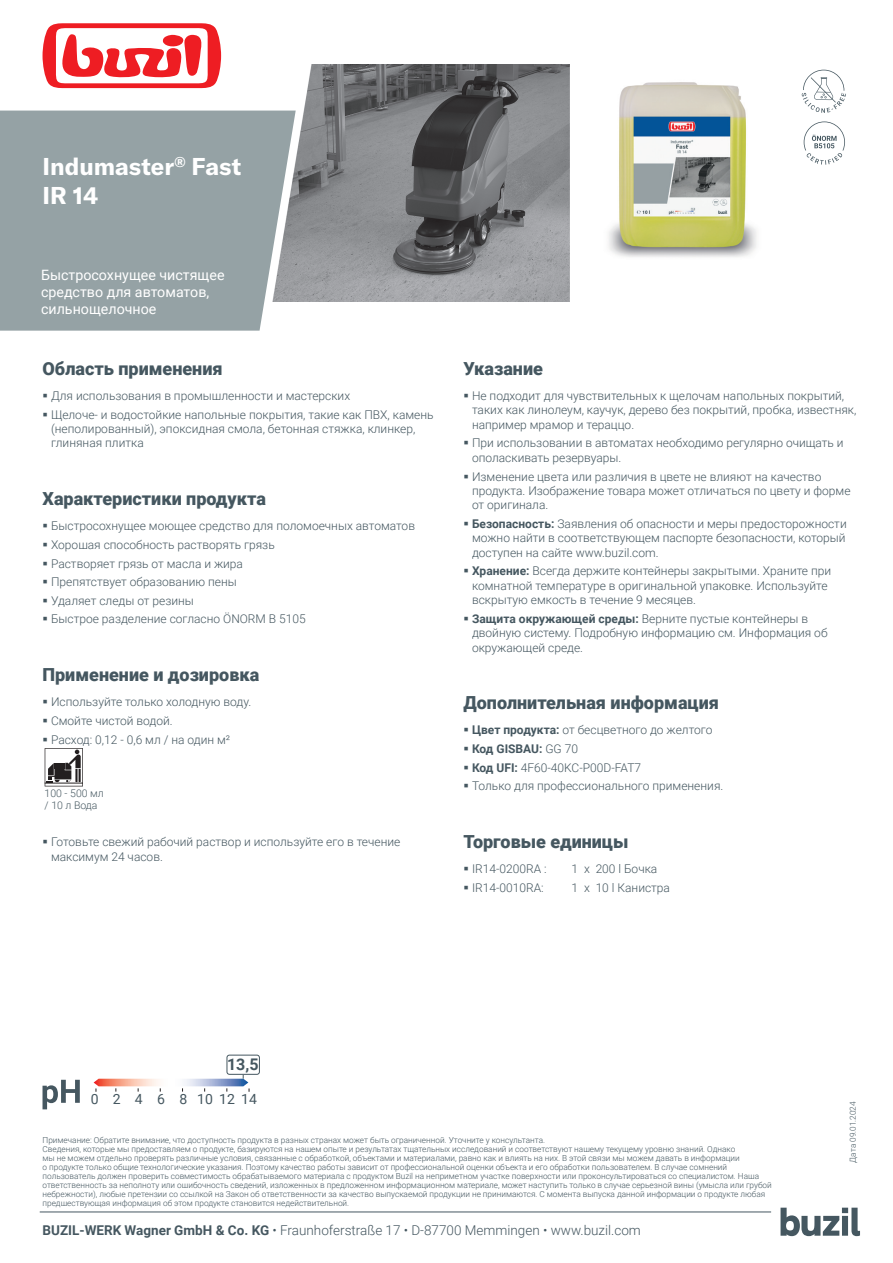
<style>
.page{position:relative;width:893px;height:1263px;background:#fff}
.page>*{position:absolute;margin:0;border:0;box-sizing:border-box;transform-origin:0 0}
.t1{font:700 24px/28.8px "GT America LCG";color:#fff}
.t2{font:900 18px "Roboto";color:#455760}
.t3{font:700 16.05px "Roboto";color:#455760}
.t4{font:14.25px/17.1px "Roboto";color:#fff}
.t5{font:13.95px "Roboto";color:#455760}
.t6{font:300 13.5px "Roboto";color:#455760}
.t7{font:300 12px/14.4px "Roboto";color:#455760}
.t8{font:700 12px "Roboto";color:#455760}
.t9{font:300 10.5px/12.6px "Roboto";color:#455760}
.t10{font:300 8.25px/9px "Roboto";color:#455760}
.s1{font-weight:700}
.s2{font-weight:300}
</style>
<div class="page">
<img style="left:269px;top:64px;width:300px;height:238px">
<svg style="left:801px;top:69px;width:45px;height:44px"></svg>
<svg style="left:804px;top:121px;width:41px;height:44px"></svg>
<svg style="left:43px;top:23px;width:178px;height:65px"></svg>
<div style="left:0;top:111px;width:296px;height:220px;background:#95a2a5"></div>
<svg style="left:45px;top:748px;width:38px;height:38px"></svg>
<hr style="left:40px;top:1212px;width:731px;height:1px;background:#455760">
<svg style="left:780px;top:1208px;width:80px;height:28px"></svg>
<img style="left:608px;top:82px;width:149px;height:175px">
<svg style="left:43px;top:1080px;width:37px;height:29px"></svg>
<svg style="left:94px;top:1075px;width:156px;height:17px"></svg>
<div style="left:226px;top:1054px;width:34px;height:21px;border:1px solid #455760;border-radius:2px"></div>
<h1 class="t1" style="left:43px;top:152px;width:200px">Indumaster<sup>®</sup> Fast<br>IR 14</h1>
<p class="t4" style="left:41px;top:266px;width:185px">Быстросохнущее чистящее средство для автоматов, сильнощелочное</p>
<h2 class="t2" style="left:43px;top:356px;width:182px">Область применения</h2>
<p class="t7" style="left:43px;top:388px;width:309px">▪ Для использования в промышленности и мастерских</p>
<p class="t7" style="left:51px;top:407px;width:384px;text-indent:-9px">▪ Щелоче- и водостойкие напольные покрытия, такие как ПВХ, камень (неполированный), эпоксидная смола, бетонная стяжка, клинкер, глиняная плитка</p>
<h2 class="t2" style="left:43px;top:486px;width:225px">Характеристики продукта</h2>
<p class="t7" style="left:43px;top:518px;width:374px">▪ Быстросохнущее моющее средство для поломоечных автоматов</p>
<p class="t7" style="left:43px;top:537px;width:234px">▪ Хорошая способность растворять грязь</p>
<p class="t7" style="left:43px;top:556px;width:202px">▪ Растворяет грязь от масла и жира</p>
<p class="t7" style="left:43px;top:574px;width:196px">▪ Препятствует образованию пены</p>
<p class="t7" style="left:43px;top:593px;width:153px">▪ Удаляет следы от резины</p>
<p class="t7" style="left:43px;top:612px;width:265px">▪ Быстрое разделение согласно ÖNORM B 5105</p>
<h2 class="t2" style="left:43px;top:662px;width:218px">Применение и дозировка</h2>
<p class="t7" style="left:43px;top:694px;width:210px">▪ Используйте только холодную воду.</p>
<p class="t7" style="left:43px;top:713px;width:132px">▪ Смойте чистой водой.</p>
<p class="t7" style="left:43px;top:732px;width:189px">▪ Расход: 0,12 - 0,6 мл / на один м²</p>
<p class="t9" style="left:45px;top:786px;width:61px">100 - 500 мл / 10 л Вода</p>
<p class="t7" style="left:51px;top:834px;width:351px;text-indent:-9px">▪ Готовьте свежий рабочий раствор и используйте его в течение максимум 24 часов.</p>
<h2 class="t2" style="left:463px;top:356px;width:81px">Указание</h2>
<p class="t7" style="left:472px;top:388px;width:386px;text-indent:-9px">▪ Не подходит для чувствительных к щелочам напольных покрытий, таких как линолеум, каучук, дерево без покрытий, пробка, известняк, например мрамор и тераццо.</p>
<p class="t7" style="left:472px;top:435px;width:373px;text-indent:-9px">▪ При использовании в автоматах необходимо регулярно очищать и ополаскивать резервуары.</p>
<p class="t7" style="left:472px;top:469px;width:380px;text-indent:-9px">▪ Изменение цвета или различия в цвете не влияют на качество продукта. Изображение товара может отличаться по цвету и форме от оригинала.</p>
<p class="t7" style="left:472px;top:516px;width:376px;text-align:justify;text-indent:-9px">▪ <span class="s1">Безопасность:</span> Заявления об опасности и меры предосторожности можно найти в соответствующем паспорте безопасности, который доступен на сайте www.buzil.com.</p>
<p class="t7" style="left:472px;top:563px;width:361px;text-indent:-9px">▪ <span class="s1">Хранение:</span> Всегда держите контейнеры закрытыми. Храните при комнатной температуре в оригинальной упаковке. Используйте вскрытую емкость в течение 9 месяцев.</p>
<p class="t7" style="left:472px;top:611px;width:357px;text-indent:-9px">▪ <span class="s1">Защита окружающей среды:</span> Верните пустые контейнеры в двойную систему. Подробную информацию см. Информация об окружающей среде.</p>
<h2 class="t2" style="left:463px;top:690px;width:257px">Дополнительная информация</h2>
<p class="t7" style="left:463px;top:722px;width:250px">▪ <span class="s1">Цвет продукта:</span> от бесцветного до желтого</p>
<p class="t8" style="left:463px;top:740px;width:116px">▪ Код GISBAU: <span class="s2">GG 70</span></p>
<p class="t7" style="left:463px;top:760px;width:179px">▪ <span class="s1">Код UFI:</span> 4F60-40KC-P00D-FAT7</p>
<p class="t7" style="left:463px;top:778px;width:261px">▪ Только для профессионального применения.</p>
<h2 class="t2" style="left:463px;top:829px;width:166px">Торговые единицы</h2>
<p class="t7" style="left:463px;top:861px;width:85px">▪ IR14-0200RA :</p>
<p class="t7" style="left:571px;top:861px;width:87px">1 x 200 l Бочка</p>
<p class="t7" style="left:463px;top:880px;width:82px">▪ IR14-0010RA:</p>
<p class="t7" style="left:571px;top:880px;width:100px">1 x 10 l Канистра</p>
<h3 class="t3" style="left:227px;top:1052px;width:33px">13,5</h3>
<p class="t5" style="left:91px;top:1089px;width:168px">0 2 4 6 8 101214</p>
<p class="t10" style="left:43px;top:1135px;width:731px">Примечание: Обратите внимание, что доступность продукта в разных странах может быть ограниченной. Уточните у консультанта.<br>Сведения, которые мы предоставляем о продукте, базируются на нашем опыте и результатах тщательных исследований и соответствуют нашему текущему уровню знаний. Однако<br>мы не можем отдельно проверять различные условия, связанные с обработкой, объектами и материалами, равно как и влиять на них. В этой связи мы можем давать в информации<br>о продукте только общие технологические указания. Поэтому качество работы зависит от профессиональной оценки объекта и его обработки пользователем. В случае сомнений пользователь должен проверить совместимость обрабатываемого материала с продуктом Buzil на неприметном участке поверхности или проконсультироваться со специалистом. Наша ответственность за неполноту или ошибочность сведений, изложенных в предложенном информационном материале, может наступить только в случае серьезной вины (умысла или грубой небрежности), любые претензии со ссылкой на Закон об ответственности за качество выпускаемой продукции не принимаются. С момента выпуска данной информации о продукте любая предшествующая информация об этом продукте становится недействительной.</p>
<p class="t6" style="left:43px;top:1221px;width:600px"><span class="s1">BUZIL-WERK Wagner GmbH &amp; Co. KG</span> • Fraunhoferstraße 17 • D-87700 Memmingen • www.buzil.com</p>
<p class="t10" style="left:848px;top:1162px;width:63px;rotate:-90deg">Дата 09.01.2024</p>
</div>
